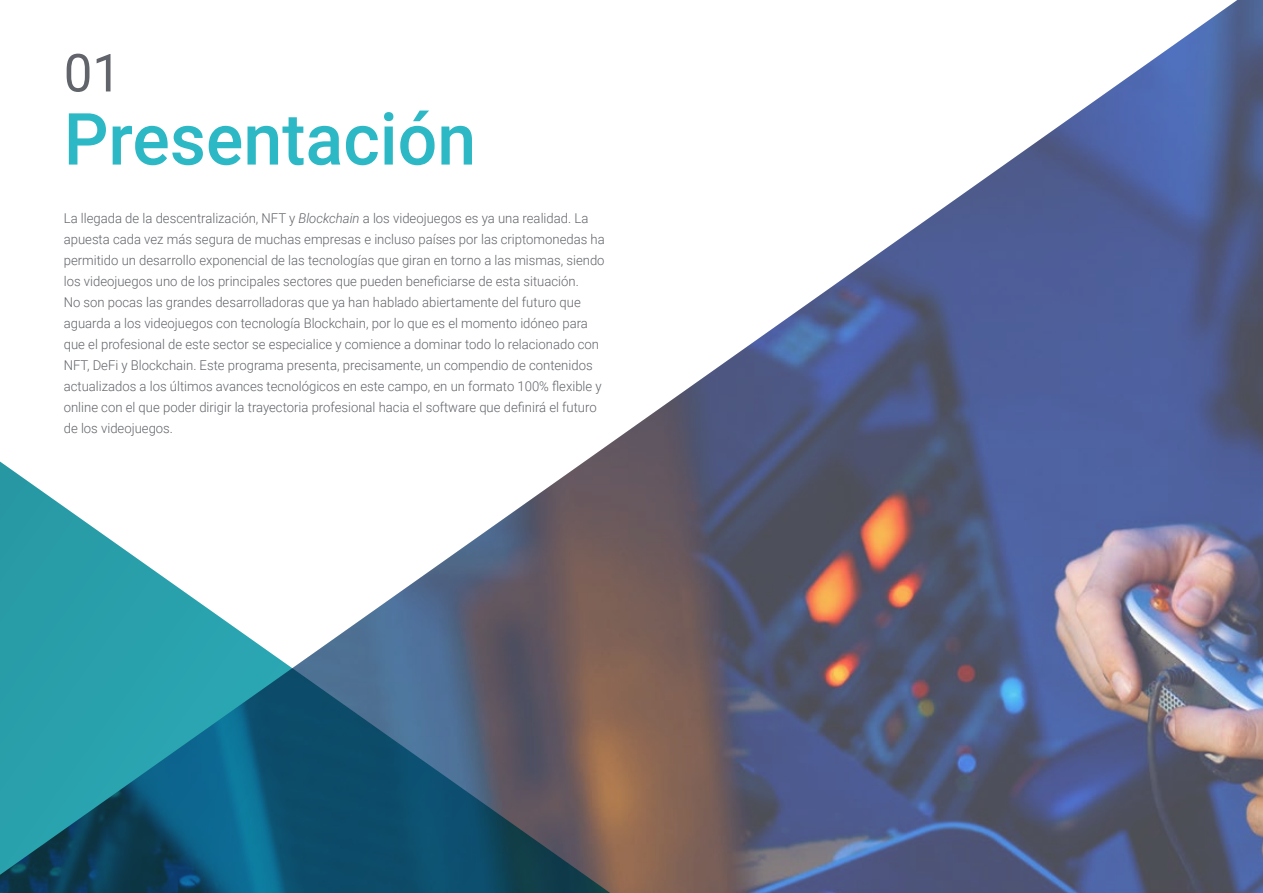
<style>
.page{position:relative;width:1263px;height:893px;background:#fff}
.page>*{position:absolute;margin:0;border:0;box-sizing:border-box;transform-origin:0 0}
.t1{font:500 72px "Roboto";color:#2db8c5}
.t2{font:52.5px "Roboto";color:#61646a}
.t3{font:300 13.5px/21px "Roboto";color:#61646a}
.s1{font-style:italic}
</style>
<div class="page">
<img style="left:606px;top:0;width:657px;height:893px">
<svg style="left:0;top:446px;width:640px;height:447px"></svg>
<h2 class="t2" style="left:64px;top:36px;width:59px">01</h2>
<h1 class="t1" style="left:64px;top:89px;width:414px">Presentación</h1>
<p class="t3" style="left:64px;top:207px;width:542px">La llegada de la descentralización, NFT y <span class="s1">Blockchain</span> a los videojuegos es ya una realidad. La apuesta cada vez más segura de muchas empresas e incluso países por las criptomonedas ha permitido un desarrollo exponencial de las tecnologías que giran en torno a las mismas, siendo los videojuegos uno de los principales sectores que pueden beneficiarse de esta situación.<br>No son pocas las grandes desarrolladoras que ya han hablado abiertamente del futuro que aguarda a los videojuegos con tecnología Blockchain, por lo que es el momento idóneo para que el profesional de este sector se especialice y comience a dominar todo lo relacionado con NFT, DeFi y Blockchain. Este programa presenta, precisamente, un compendio de contenidos actualizados a los últimos avances tecnológicos en este campo, en un formato 100% flexible y online con el que poder dirigir la trayectoria profesional hacia el software que definirá el futuro de los videojuegos.</p>
</div>
